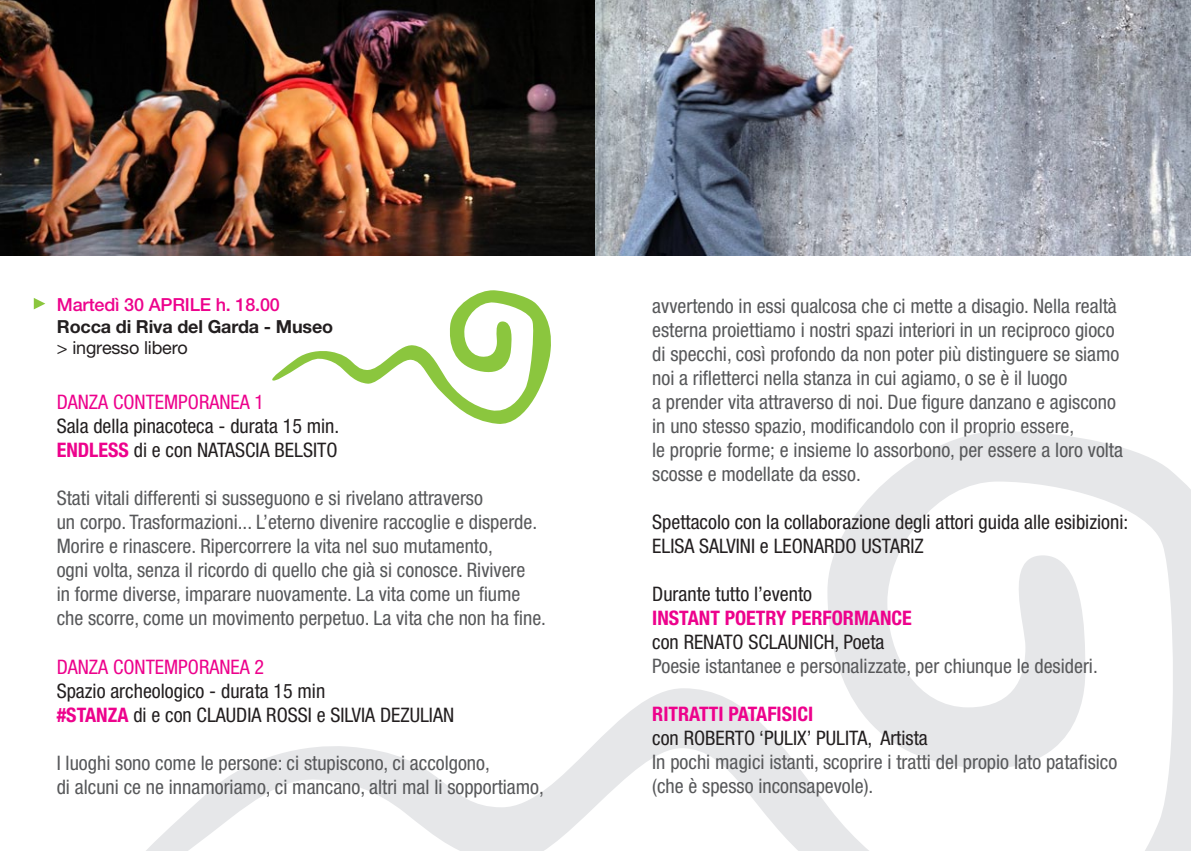
<style>
.page{position:relative;width:1191px;height:851px;background:#fff}
.page>*{position:absolute;margin:0;border:0;box-sizing:border-box;transform-origin:0 0}
.t1{font:condensed 20px/24px "Helvetica Neue LT Std";color:#57585a}
.t2{font:condensed 20px/24px "Helvetica Neue LT Std";color:#231f20}
.t3{font:700 condensed 20px "Helvetica Neue LT Std";color:#ed028c}
.t4{font:condensed 20px "Helvetica Neue LT Std";color:#ed028c}
.t5{font:700 18px "Helvetica Neue LT Std";letter-spacing:-.01em;color:#231f20}
.t6{font:500 18px "Helvetica Neue LT Std";letter-spacing:-.01em;color:#ed028c}
.t7{font:18px "Helvetica Neue LT Std";letter-spacing:-.01em;color:#231f20}
.s1{font-weight:700;color:#ed028c}
</style>
<div class="page">
<svg style="left:147px;top:431px;width:1044px;height:419px"></svg>
<svg style="left:272px;top:290px;width:279px;height:134px"></svg>
<svg style="left:34px;top:298px;width:11px;height:11px"></svg>
<img style="left:0;top:0;width:1191px;height:255px">
<p class="t6" style="left:57px;top:294px;width:224px">Martedì 30 APRILE h. 18.00</p>
<p class="t5" style="left:57px;top:315px;width:278px">Rocca di Riva del Garda - Museo</p>
<p class="t7" style="left:57px;top:337px;width:132px">&gt; ingresso libero</p>
<p class="t4" style="left:57px;top:390px;width:209px">DANZA CONTEMPORANEA 1</p>
<p class="t2" style="left:57px;top:414px;width:284px">Sala della pinacoteca - durata 15 min.</p>
<p class="t2" style="left:57px;top:438px;width:282px"><span class="s1">ENDLESS</span> di e con NATASCIA BELSITO</p>
<p class="t1" style="left:57px;top:486px;width:428px">Stati vitali differenti si susseguono e si rivelano attraverso</p>
<p class="t1" style="left:57px;top:510px;width:482px">un corpo. Trasformazioni... L’eterno divenire raccoglie e disperde.<br>Morire e rinascere. Ripercorrere la vita nel suo mutamento,</p>
<p class="t1" style="left:57px;top:558px;width:470px">ogni volta, senza il ricordo di quello che già si conosce. Rivivere</p>
<p class="t1" style="left:57px;top:582px;width:491px">in forme diverse, imparare nuovamente. La vita come un fiume che scorre, come un movimento perpetuo. La vita che non ha fine.</p>
<p class="t4" style="left:57px;top:654px;width:209px">DANZA CONTEMPORANEA 2</p>
<p class="t2" style="left:57px;top:678px;width:270px">Spazio archeologico - durata 15 min</p>
<p class="t2" style="left:57px;top:702px;width:399px"><span class="s1">#STANZA</span> di e con CLAUDIA ROSSI e SILVIA DEZULIAN</p>
<p class="t1" style="left:57px;top:750px;width:435px">I luoghi sono come le persone: ci stupiscono, ci accolgono,</p>
<p class="t1" style="left:57px;top:774px;width:489px">di alcuni ce ne innamoriamo, ci mancano, altri mal li sopportiamo,</p>
<p class="t1" style="left:652px;top:294px;width:465px">avvertendo in essi qualcosa che ci mette a disagio. Nella realtà esterna proiettiamo i nostri spazi interiori in un reciproco gioco</p>
<p class="t1" style="left:652px;top:342px;width:469px">di specchi, così profondo da non poter più distinguere se siamo noi a rifletterci nella stanza in cui agiamo, o se è il luogo</p>
<p class="t1" style="left:652px;top:390px;width:465px">a prender vita attraverso di noi. Due figure danzano e agiscono</p>
<p class="t1" style="left:652px;top:414px;width:423px">in uno stesso spazio, modificandolo con il proprio essere,</p>
<p class="t1" style="left:652px;top:438px;width:472px">le proprie forme; e insieme lo assorbono, per essere a loro volta scosse e modellate da esso.</p>
<p class="t2" style="left:652px;top:510px;width:477px">Spettacolo con la collaborazione degli attori guida alle esibizioni:<br>ELISA SALVINI e LEONARDO USTARIZ</p>
<p class="t2" style="left:652px;top:582px;width:161px">Durante tutto l’evento</p>
<p class="t3" style="left:652px;top:606px;width:261px">INSTANT POETRY PERFORMANCE</p>
<p class="t2" style="left:652px;top:630px;width:234px">con RENATO SCLAUNICH, Poeta</p>
<p class="t1" style="left:652px;top:654px;width:447px">Poesie istantanee e personalizzate, per chiunque le desideri.</p>
<p class="t3" style="left:652px;top:702px;width:162px">RITRATTI PATAFISICI</p>
<p class="t2" style="left:652px;top:726px;width:277px">con ROBERTO ‘PULIX’ PULITA, Artista</p>
<p class="t1" style="left:652px;top:750px;width:466px">In pochi magici istanti, scoprire i tratti del propio lato patafisico (che è spesso inconsapevole).</p>
</div>
